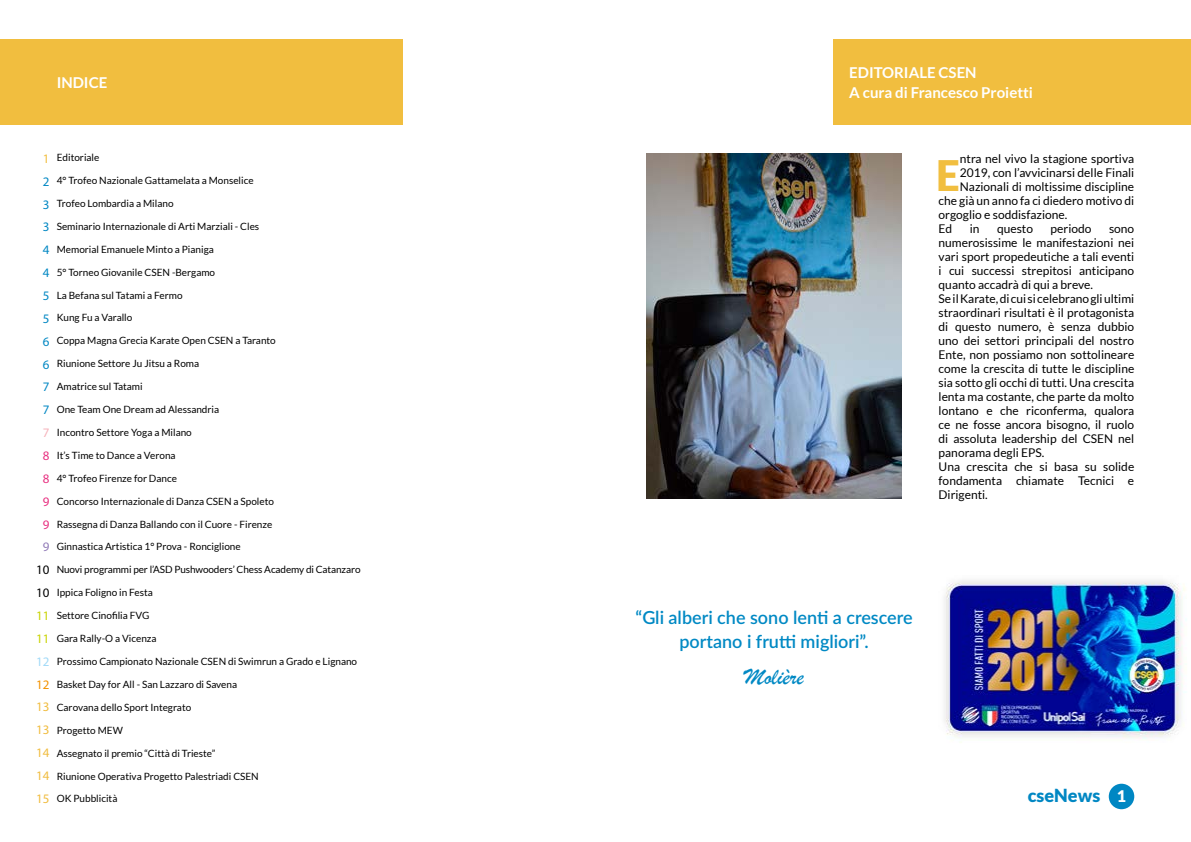
<style>
.page{position:relative;width:1191px;height:842px;background:#fff}
.page>*{position:absolute;margin:0;border:0;box-sizing:border-box;transform-origin:0 0}
.t1{font:900 42px "Lato";color:#f1be3f}
.t2{font:24px "Brush Script";color:#0089c4}
.t3{font:600 18px/24px "Lato";color:#0089c4;text-align:center}
.t4{font:900 18px "Lato";color:#0087c3}
.t5{font:700 15px/20px "Lato";color:#fff}
.t6{font:13px/22.9px "Myriad Pro";color:#0087c3;text-align:justify}
.t7{font:13px/22.9px "Myriad Pro";color:#f0bc3f;text-align:justify}
.t8{font:13px/22.9px "Myriad Pro";color:#e83181;text-align:justify}
.t9{font:13px/22.9px "Myriad Pro";color:#000}
.t10{font:13px/22.9px "Myriad Pro";color:#c8d300}
.t11{font:13px "Myriad Pro";color:#a1daf8}
.t12{font:13px "Myriad Pro";color:#f39200}
.t13{font:13px "Myriad Pro";color:#f1be3f}
.t14{font:13px "Myriad Pro";color:#f6b2ba}
.t15{font:13px "Myriad Pro";color:#927cb8}
.t16{font:12px/14px "Lato";color:#000}
.t17{font:10px "Lato";color:#000}
.s1{font-size:16px;color:#fff}
</style>
<div class="page">
<div style="left:0;top:40px;width:402px;height:85px;background:#f1be3f"></div>
<div style="left:833px;top:40px;width:358px;height:85px;background:#f1be3f"></div>
<img style="left:646px;top:153px;width:255px;height:345px">
<img style="left:944px;top:580px;width:243px;height:163px">
<div style="left:1108px;top:784px;width:26px;height:25px;background:#0087c3;border-radius:50%"></div>
<h3 class="t5" style="left:57px;top:73px;width:52px">INDICE</h3>
<p class="t17" style="left:57px;top:152px;width:44px">Editoriale</p>
<p class="t17" style="left:57px;top:175px;width:198px">4° Trofeo Nazionale Gattamelata a Monselice</p>
<p class="t17" style="left:57px;top:198px;width:118px">Trofeo Lombardia a Milano</p>
<p class="t17" style="left:57px;top:221px;width:204px">Seminario Internazionale di Arti Marziali - Cles</p>
<p class="t17" style="left:57px;top:244px;width:159px">Memorial Emanuele Minto a Pianiga</p>
<p class="t17" style="left:57px;top:266px;width:160px">5° Torneo Giovanile CSEN -Bergamo</p>
<p class="t17" style="left:57px;top:289px;width:127px">La Befana sul Tatami a Fermo</p>
<p class="t17" style="left:57px;top:312px;width:77px">Kung Fu a Varallo</p>
<p class="t17" style="left:57px;top:335px;width:221px">Coppa Magna Grecia Karate Open CSEN a Taranto</p>
<p class="t17" style="left:57px;top:358px;width:144px">Riunione Settore Ju Jitsu a Roma</p>
<p class="t17" style="left:57px;top:381px;width:87px">Amatrice sul Tatami</p>
<p class="t17" style="left:57px;top:404px;width:164px">One Team One Dream ad Alessandria</p>
<p class="t17" style="left:57px;top:427px;width:137px">Incontro Settore Yoga a Milano</p>
<p class="t17" style="left:57px;top:450px;width:120px">It’s Time to Dance a Verona</p>
<p class="t17" style="left:57px;top:473px;width:122px">4° Trofeo Firenze for Dance</p>
<p class="t17" style="left:57px;top:495px;width:219px">Concorso Internazionale di Danza CSEN a Spoleto</p>
<p class="t17" style="left:57px;top:518px;width:217px">Rassegna di Danza Ballando con il Cuore - Firenze</p>
<p class="t17" style="left:57px;top:541px;width:185px">Ginnastica Artistica 1° Prova - Ronciglione</p>
<p class="t17" style="left:57px;top:564px;width:305px">Nuovi programmi per l’ASD Pushwooders’ Chess Academy di Catanzaro</p>
<p class="t17" style="left:57px;top:587px;width:98px">Ippica Foligno in Festa</p>
<p class="t17" style="left:57px;top:610px;width:94px">Settore Cinofilia FVG</p>
<p class="t17" style="left:57px;top:633px;width:101px">Gara Rally-O a Vicenza</p>
<p class="t17" style="left:57px;top:656px;width:302px">Prossimo Campionato Nazionale CSEN di Swimrun a Grado e Lignano</p>
<p class="t17" style="left:57px;top:679px;width:182px">Basket Day for All - San Lazzaro di Savena</p>
<p class="t17" style="left:57px;top:702px;width:136px">Carovana dello Sport Integrato</p>
<p class="t17" style="left:57px;top:724px;width:68px">Progetto MEW</p>
<p class="t17" style="left:57px;top:747px;width:160px">Assegnato il premio “Città di Trieste”</p>
<p class="t17" style="left:57px;top:770px;width:204px">Riunione Operativa Progetto Palestriadi CSEN</p>
<p class="t17" style="left:57px;top:793px;width:62px">OK Pubblicità</p>
<h3 class="t13" style="left:43px;top:150px;width:8px">1</h3>
<h3 class="t6" style="left:43px;top:170px;width:8px">2<br>3<br>3<br>4<br>4<br>5<br>5<br>6<br>6<br>7<br>7</h3>
<h3 class="t14" style="left:43px;top:425px;width:8px">7</h3>
<h3 class="t8" style="left:43px;top:444px;width:8px">8<br>8<br>9<br>9</h3>
<h3 class="t15" style="left:43px;top:539px;width:8px">9</h3>
<h3 class="t9" style="left:36px;top:558px;width:15px">10<br>10</h3>
<h3 class="t10" style="left:36px;top:604px;width:15px">11<br>11</h3>
<h3 class="t11" style="left:36px;top:653px;width:15px">12</h3>
<h3 class="t12" style="left:36px;top:676px;width:15px">12</h3>
<h3 class="t7" style="left:36px;top:695px;width:15px">13<br>13<br>14<br>14<br>15</h3>
<h3 class="t5" style="left:849px;top:63px;width:185px">EDITORIALE CSEN<br>A cura di Francesco Proietti</h3>
<p class="t16" style="left:959px;top:151px;width:176px">ntra nel vivo la stagione sportiva</p>
<p class="t16" style="left:959px;top:165px;width:176px">2019, con l’avvicinarsi delle Finali</p>
<p class="t16" style="left:959px;top:179px;width:176px">Nazionali di moltissime discipline</p>
<p class="t16" style="left:938px;top:193px;width:197px">che già un anno fa ci diedero motivo di</p>
<p class="t16" style="left:938px;top:207px;width:130px">orgoglio e soddisfazione.</p>
<p class="t16" style="left:938px;top:221px;width:15px">Ed</p>
<p class="t16" style="left:969px;top:221px;width:11px">in</p>
<p class="t16" style="left:997px;top:221px;width:38px">questo</p>
<p class="t16" style="left:1050px;top:221px;width:42px">periodo</p>
<h1 class="t1" style="left:936px;top:151px;width:25px">E</h1>
<p class="t16" style="left:938px;top:221px;width:197px;text-indent:170px">sono numerosissime le manifestazioni nei vari sport propedeutiche a tali eventi i cui successi strepitosi anticipano quanto accadrà di qui a breve.<br>Se il Karate, di cui si celebrano gli ultimi straordinari risultati è il protagonista di questo numero, è senza dubbio uno dei settori principali del nostro<br>Ente, non possiamo non sottolineare come la crescita di tutte le discipline sia sotto gli occhi di tutti. Una crescita lenta ma costante, che parte da molto lontano e che riconferma, qualora ce ne fosse ancora bisogno, il ruolo di assoluta leadership del CSEN nel panorama degli EPS.<br>Una crescita che si basa su solide fondamenta chiamate Tecnici e<br>Dirigenti.</p>
<h3 class="t3" style="left:635px;top:605px;width:279px">“Gli alberi che sono lenti a crescere portano i frutti migliori”.</h3>
<h2 class="t2" style="left:744px;top:662px;width:61px">Molière</h2>
<h3 class="t4" style="left:1027px;top:785px;width:100px">cseNews <span class="s1">1</span></h3>
</div>
